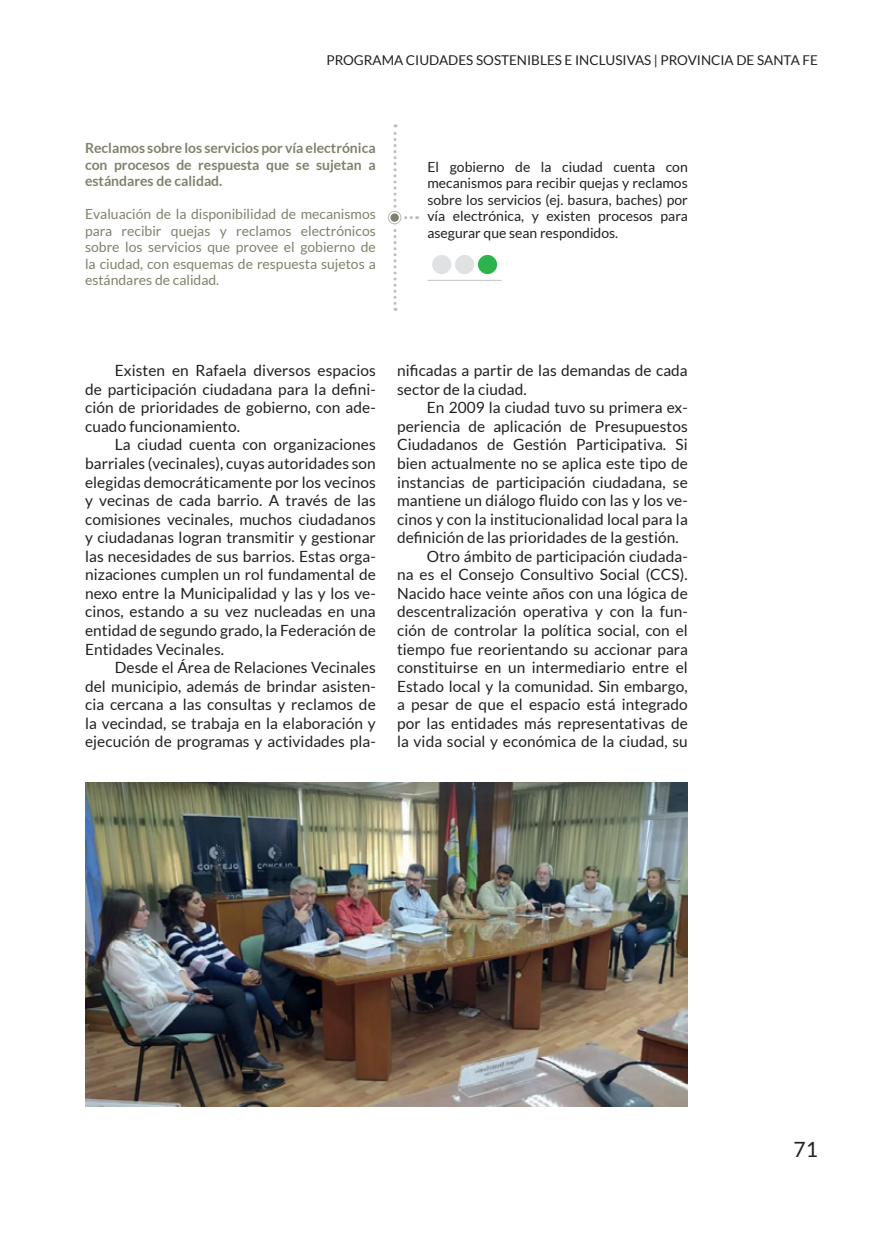
<style>
.page{position:relative;width:872px;height:1234px;background:#fff}
.page>*{position:absolute;margin:0;border:0;box-sizing:border-box;transform-origin:0 0}
.t1{font:21px "Lato";color:#231f20}
.t2{font:15.45px/18.6px "Lato";letter-spacing:.005em;color:#231f20;text-align:justify}
.t3{font:13.95px/16.5px "Lato";color:#82806e;text-align:justify}
.t4{font:13.95px/16.5px "Lato";color:#231f20;text-align:justify}
.t5{font:700 13.95px/16.5px "Lato";color:#82806e;text-align:justify}
.t6{font:13.5px "Lato";color:#231f20}
</style>
<div class="page">
<svg style="left:393px;top:124px;width:24px;height:187px"></svg>
<img style="left:85px;top:782px;width:603px;height:324px">
<svg style="left:386px;top:209px;width:17px;height:17px"></svg>
<div style="left:388px;top:211px;width:13px;height:13px;border:1px solid #bcbdc0;border-radius:50%"></div>
<div style="left:390px;top:213px;width:9px;height:9px;background:#82806e;border-radius:50%"></div>
<div style="left:389px;top:212px;width:11px;height:11px;border:1px solid #fff;border-radius:50%"></div>
<div style="left:432px;top:255px;width:19px;height:19px;background:#e0e1e3;border-radius:50%"></div>
<div style="left:455px;top:255px;width:19px;height:19px;background:#e0e1e3;border-radius:50%"></div>
<div style="left:478px;top:255px;width:19px;height:19px;background:#2cb34b;border-radius:50%"></div>
<hr style="left:427px;top:280px;width:75px;height:1px;background:#c2c3c6">
<p class="t6" style="left:326px;top:52px;width:493px">PROGRAMA CIUDADES SOSTENIBLES E INCLUSIVAS | PROVINCIA DE SANTA FE</p>
<p class="t5" style="left:85px;top:139px;width:292px">Reclamos sobre los servicios por vía electrónica con procesos de respuesta que se sujetan a estándares de calidad.</p>
<p class="t3" style="left:85px;top:206px;width:292px">Evaluación de la disponibilidad de mecanismos para recibir quejas y reclamos electrónicos sobre los servicios que provee el gobierno de la ciudad, con esquemas de respuesta sujetos a estándares de calidad.</p>
<p class="t4" style="left:427px;top:158px;width:262px">El gobierno de la ciudad cuenta con mecanismos para recibir quejas y reclamos sobre los servicios (ej. basura, baches) por vía electrónica, y existen procesos para asegurar que sean respondidos.</p>
<p class="t2" style="left:85px;top:361px;width:292px;text-indent:30px">Existen en Rafaela diversos espacios de participación ciudadana para la defini&shy;ción de prioridades de gobierno, con ade&shy;cuado funcionamiento.</p>
<p class="t2" style="left:85px;top:435px;width:292px;text-indent:30px">La ciudad cuenta con organizaciones barriales (vecinales), cuyas autoridades son elegidas democráticamente por los vecinos y vecinas de cada barrio. A través de las comisiones vecinales, muchos ciudadanos y ciudadanas logran transmitir y gestionar las necesidades de sus barrios. Estas orga&shy;nizaciones cumplen un rol fundamental de nexo entre la Municipalidad y las y los ve&shy;cinos, estando a su vez nucleadas en una entidad de segundo grado, la Federación de Entidades Vecinales.</p>
<p class="t2" style="left:85px;top:658px;width:292px;text-indent:30px">Desde el Área de Relaciones Vecinales del municipio, además de brindar asisten&shy;cia cercana a las consultas y reclamos de la vecindad, se trabaja en la elaboración y ejecución de programas y actividades pla-</p>
<p class="t2" style="left:397px;top:361px;width:292px">nificadas a partir de las demandas de cada sector de la ciudad.</p>
<p class="t2" style="left:427px;top:398px;width:262px">En 2009 la ciudad tuvo su primera ex-</p>
<p class="t2" style="left:397px;top:417px;width:292px">periencia de aplicación de Presupuestos</p>
<p class="t2" style="left:397px;top:435px;width:292px">Ciudadanos de Gestión Participativa. Si</p>
<p class="t2" style="left:397px;top:454px;width:292px">bien actualmente no se aplica este tipo de</p>
<p class="t2" style="left:397px;top:472px;width:292px">instancias de participación ciudadana, se</p>
<p class="t2" style="left:397px;top:491px;width:292px">mantiene un diálogo fluido con las y los ve-</p>
<p class="t2" style="left:397px;top:509px;width:292px">cinos y con la institucionalidad local para la</p>
<p class="t2" style="left:397px;top:528px;width:283px">definición de las prioridades de la gestión.</p>
<p class="t2" style="left:427px;top:546px;width:262px">Otro ámbito de participación ciudada-</p>
<p class="t2" style="left:397px;top:565px;width:292px">na es el Consejo Consultivo Social (CCS).</p>
<p class="t2" style="left:397px;top:583px;width:292px">Nacido hace veinte años con una lógica de</p>
<p class="t2" style="left:397px;top:602px;width:292px">descentralización operativa y con la fun-</p>
<p class="t2" style="left:397px;top:621px;width:292px">ción de controlar la política social, con el</p>
<p class="t2" style="left:397px;top:639px;width:292px">tiempo fue reorientando su accionar para</p>
<p class="t2" style="left:397px;top:658px;width:292px">constituirse en un intermediario entre el</p>
<p class="t2" style="left:397px;top:676px;width:292px">Estado local y la comunidad. Sin embargo,</p>
<p class="t2" style="left:397px;top:695px;width:292px">a pesar de que el espacio está integrado</p>
<p class="t2" style="left:397px;top:713px;width:292px">por las entidades más representativas de</p>
<p class="t2" style="left:397px;top:732px;width:292px">la vida social y económica de la ciudad, su</p>
<h1 class="t1" style="left:793px;top:1137px;width:26px">71</h1>
</div>
